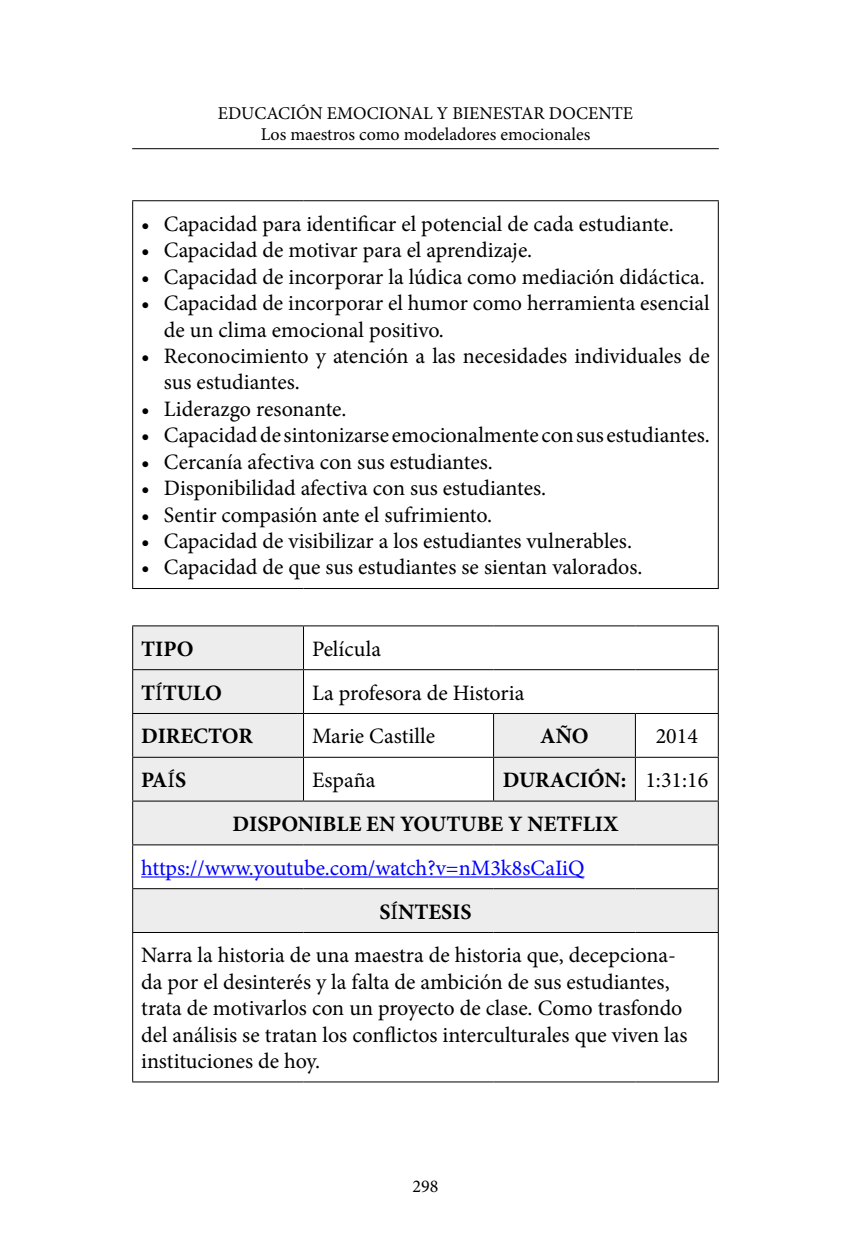
<style>
.page{position:relative;width:851px;height:1248px;background:#fff}
.page>*{position:absolute;margin:0;border:0;box-sizing:border-box;transform-origin:0 0}
.t1{font:22px/26.4px "Minion Pro";color:#000}
.t2{font:700 22px/43.8px "Minion Pro";color:#000}
.t3{font:22px "Minion Pro";color:#00f}
.t4{font:18px/21.6px "Minion Pro";color:#000;text-align:center}
.s1{font-weight:400}
</style>
<div class="page">
<hr style="left:132px;top:148px;width:586px;height:1px;background:#000">
<hr style="left:132px;top:200px;width:171px;height:1px;background:#000">
<hr style="left:132px;top:201px;width:1px;height:387px;background:#000">
<hr style="left:303px;top:200px;width:415px;height:1px;background:#000">
<hr style="left:717px;top:201px;width:1px;height:387px;background:#000">
<hr style="left:132px;top:588px;width:171px;height:1px;background:#000">
<hr style="left:303px;top:588px;width:415px;height:1px;background:#000">
<svg style="left:133px;top:626px;width:584px;height:305px;fill:#ededed"></svg>
<hr style="left:132px;top:669px;width:171px;height:1px;background:#000">
<hr style="left:303px;top:669px;width:190px;height:1px;background:#000">
<hr style="left:493px;top:669px;width:142px;height:1px;background:#000">
<hr style="left:635px;top:669px;width:83px;height:1px;background:#000">
<hr style="left:132px;top:713px;width:171px;height:1px;background:#000">
<hr style="left:303px;top:713px;width:190px;height:1px;background:#000">
<hr style="left:132px;top:756px;width:171px;height:1px;background:#000">
<hr style="left:303px;top:756px;width:190px;height:1px;background:#000">
<hr style="left:635px;top:756px;width:83px;height:1px;background:#000">
<hr style="left:132px;top:625px;width:171px;height:1px;background:#000">
<hr style="left:132px;top:626px;width:1px;height:43px;background:#000">
<hr style="left:132px;top:670px;width:1px;height:43px;background:#000">
<hr style="left:132px;top:714px;width:1px;height:42px;background:#000">
<hr style="left:132px;top:757px;width:1px;height:43px;background:#000">
<hr style="left:303px;top:625px;width:190px;height:1px;background:#000">
<hr style="left:303px;top:626px;width:1px;height:43px;background:#000">
<hr style="left:493px;top:625px;width:142px;height:1px;background:#000">
<hr style="left:635px;top:625px;width:83px;height:1px;background:#000">
<hr style="left:717px;top:626px;width:1px;height:43px;background:#000">
<hr style="left:303px;top:670px;width:1px;height:43px;background:#000">
<hr style="left:717px;top:670px;width:1px;height:43px;background:#000">
<hr style="left:303px;top:714px;width:1px;height:42px;background:#000">
<hr style="left:303px;top:757px;width:1px;height:43px;background:#000">
<hr style="left:132px;top:889px;width:1px;height:42px;background:#000">
<hr style="left:717px;top:889px;width:1px;height:42px;background:#000">
<hr style="left:132px;top:931px;width:171px;height:1px;background:#000">
<hr style="left:132px;top:932px;width:1px;height:149px;background:#000">
<hr style="left:303px;top:931px;width:190px;height:1px;background:#000">
<hr style="left:493px;top:931px;width:142px;height:1px;background:#000">
<hr style="left:635px;top:931px;width:83px;height:1px;background:#000">
<hr style="left:717px;top:932px;width:1px;height:149px;background:#000">
<hr style="left:132px;top:1081px;width:171px;height:1px;background:#000">
<hr style="left:303px;top:1081px;width:190px;height:1px;background:#000">
<hr style="left:493px;top:1081px;width:142px;height:1px;background:#000">
<hr style="left:635px;top:1081px;width:83px;height:1px;background:#000">
<hr style="left:493px;top:757px;width:1px;height:43px;background:#000">
<hr style="left:635px;top:713px;width:83px;height:1px;background:#000">
<hr style="left:717px;top:714px;width:1px;height:42px;background:#000">
<hr style="left:634px;top:757px;width:1px;height:43px;background:#000">
<hr style="left:717px;top:757px;width:1px;height:43px;background:#000">
<hr style="left:493px;top:713px;width:142px;height:1px;background:#000">
<hr style="left:493px;top:714px;width:1px;height:42px;background:#000">
<hr style="left:634px;top:714px;width:1px;height:42px;background:#000">
<hr style="left:493px;top:756px;width:142px;height:1px;background:#000">
<hr style="left:132px;top:800px;width:171px;height:1px;background:#000">
<hr style="left:132px;top:801px;width:1px;height:43px;background:#000">
<hr style="left:303px;top:800px;width:190px;height:1px;background:#000">
<hr style="left:493px;top:800px;width:142px;height:1px;background:#000">
<hr style="left:635px;top:800px;width:83px;height:1px;background:#000">
<hr style="left:717px;top:801px;width:1px;height:43px;background:#000">
<hr style="left:132px;top:844px;width:171px;height:1px;background:#000">
<hr style="left:132px;top:845px;width:1px;height:43px;background:#000">
<hr style="left:303px;top:844px;width:190px;height:1px;background:#000">
<hr style="left:493px;top:844px;width:142px;height:1px;background:#000">
<hr style="left:635px;top:844px;width:83px;height:1px;background:#000">
<hr style="left:717px;top:845px;width:1px;height:43px;background:#000">
<hr style="left:132px;top:888px;width:171px;height:1px;background:#000">
<hr style="left:303px;top:888px;width:190px;height:1px;background:#000">
<hr style="left:493px;top:888px;width:142px;height:1px;background:#000">
<hr style="left:635px;top:888px;width:83px;height:1px;background:#000">
<hr style="left:141px;top:876px;width:443px;height:1px;background:#00f">
<p class="t4" style="left:218px;top:102px;width:417px">EDUCACIÓN EMOCIONAL Y BIENESTAR DOCENTE<br>Los maestros como modeladores emocionales</p>
<p class="t1" style="left:141px;top:211px;width:534px">• Capacidad para identificar el potencial de cada estudiante.</p>
<p class="t1" style="left:141px;top:237px;width:392px">• Capacidad de motivar para el aprendizaje.</p>
<p class="t1" style="left:141px;top:263px;width:565px">• Capacidad de incorporar la lúdica como mediación didáctica.</p>
<p class="t1" style="left:164px;top:290px;width:547px;text-indent:-23px">• Capacidad de incorporar el humor como herramienta esencial de un clima emocional positivo.</p>
<p class="t1" style="left:164px;top:343px;width:547px;text-indent:-23px">• Reconocimiento y atención a las necesidades individuales de sus estudiantes.</p>
<p class="t1" style="left:141px;top:395px;width:207px">• Liderazgo resonante.</p>
<p class="t1" style="left:141px;top:422px;width:570px">• Capacidad de sintonizarse emocionalmente con sus estudiantes.</p>
<p class="t1" style="left:141px;top:448px;width:353px">• Cercanía afectiva con sus estudiantes.</p>
<p class="t1" style="left:141px;top:475px;width:406px">• Disponibilidad afectiva con sus estudiantes.</p>
<p class="t1" style="left:141px;top:501px;width:352px">• Sentir compasión ante el sufrimiento.</p>
<p class="t1" style="left:141px;top:527px;width:492px">• Capacidad de visibilizar a los estudiantes vulnerables.</p>
<p class="t1" style="left:141px;top:554px;width:503px">• Capacidad de que sus estudiantes se sientan valorados.</p>
<p class="t2" style="left:141px;top:626px;width:54px">TIPO</p>
<p class="t1" style="left:312px;top:635px;width:70px">Película</p>
<p class="t2" style="left:141px;top:670px;width:82px">T<span class="s1">Í</span>TULO</p>
<p class="t1" style="left:312px;top:679px;width:214px">La profesora de Historia</p>
<p class="t2" style="left:141px;top:714px;width:113px">DIRECTOR</p>
<p class="t1" style="left:312px;top:723px;width:125px">Marie Castille</p>
<p class="t2" style="left:540px;top:714px;width:50px">AÑO</p>
<p class="t1" style="left:655px;top:723px;width:44px">2014</p>
<p class="t2" style="left:141px;top:758px;width:46px">PA<span class="s1">Í</span>S</p>
<p class="t1" style="left:312px;top:767px;width:65px">España</p>
<p class="t2" style="left:232px;top:758px;width:477px;text-indent:270px">DURACIÓN: <span class="s1">1:31:16<br></span>DISPONIBLE EN YOUTUBE Y NETFLIX</p>
<p class="t3" style="left:141px;top:853px;width:444px">https://www.youtube.com/watch?v=nM3k8sCaIiQ</p>
<p class="t2" style="left:379px;top:889px;width:94px">S<span class="s1">Í</span>NTESIS</p>
<p class="t1" style="left:141px;top:942px;width:536px">Narra la historia de una maestra de historia que, decepciona-</p>
<p class="t1" style="left:141px;top:968px;width:547px">da por el desinterés y la falta de ambición de sus estudiantes, trata de motivarlos con un proyecto de clase. Como trasfondo del análisis se tratan los conflictos interculturales que viven las instituciones de hoy.</p>
<p class="t4" style="left:412px;top:1175px;width:27px">298</p>
</div>
